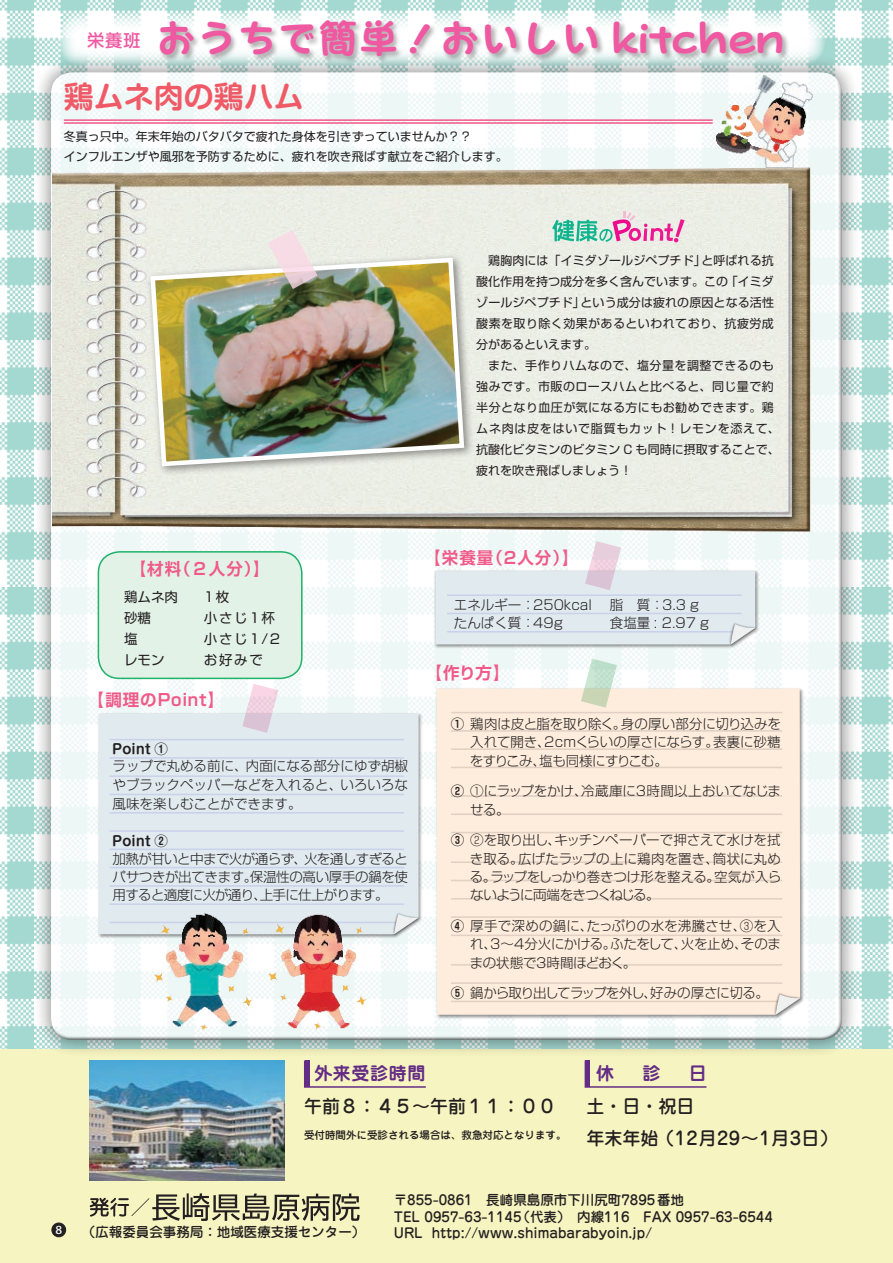
<style>
.page{position:relative;width:893px;height:1263px;background:#fff}
.page>*{position:absolute;margin:0;border:0;box-sizing:border-box;transform-origin:0 0}
.t1{font:40.5px "Pop Joy Std B";color:#ef59a1}
.t2{font:700 30px "Shin M Go Pro De";color:#f05a67}
.t3{font:500 18px/31.8px "Jun 34 Pro";letter-spacing:.03em;color:#231f20}
.t4{font:500 18px "Jun 34 Pro";color:#231f20}
.t5{font:700 18px "Jun 501 Pro";letter-spacing:.035em;color:#642d85}
.t6{font:18px "Seurat Pro DB";color:#ef59a1}
.t7{font:700 16.5px "Shin Go Pr 5 De";letter-spacing:.06em;color:#f05988}
.t8{font:300 13.5px/18.5px "Shin Go Pr 5";letter-spacing:-.015em;color:#231f20;text-align:justify}
.t9{font:500 13.5px/16.5px "Jun 34 Pro";color:#231f20}
.t10{font:300 13.5px "Shin Go Pr 5";letter-spacing:-.045em;color:#231f20}
.t11{font:13.5px/21px "Shin Go Pr 5";letter-spacing:.125em;color:#231f20}
.t12{font:700 13.5px "Shin M Go Pro De";color:#231f20}
.t13{font:13.5px/21px "Shin Go Pr 5";color:#231f20}
.t14{font:12px/21px "Shin Go Pr 5";letter-spacing:.01em;color:#231f20}
.t15{font:12px/21px "Shin Go Pr 5";letter-spacing:.04em;color:#231f20}
.t16{font:500 10.8px "Koz Go Pro";color:#fff;scale:1.11 1}
.t17{font:500 10.5px "Jun 34 Pro";color:#231f20}
.s1{font-family:"Shin Go Pr 5 De";font-weight:700}
</style>
<div class="page">
<div style="left:0;top:1050px;width:893px;height:213px;background:#f6f4c0"></div>
<div style="left:52px;top:1223px;width:14px;height:14px;background:#231f20;border-radius:50%"></div>
<div style="left:52px;top:1223px;width:14px;height:14px;border:1px solid #231f20;border-radius:50%"></div>
<img style="left:0;top:0;width:893px;height:1048px">
<svg style="left:58px;top:13px;width:767px;height:53px"></svg>
<div style="left:33px;top:54px;width:828px;height:1004px;background:#231f20;opacity:.5"></div>
<div style="left:50px;top:78px;width:793px;height:962px;background:#231f20;opacity:.75"></div>
<img style="left:52px;top:168px;width:761px;height:371px">
<svg style="left:90px;top:1193px;width:270px;height:28px"></svg>
<svg style="left:304px;top:1060px;width:122px;height:28px"></svg>
<hr style="left:305px;top:1060px;width:4px;height:27px;background:#642d85">
<svg style="left:584px;top:1060px;width:123px;height:28px"></svg>
<div style="left:585px;top:1060px;width:5px;height:27px;background:#642d85"></div>
<img style="left:90px;top:1060px;width:195px;height:120px">
<hr style="left:64px;top:119px;width:649px;height:2px;background:#f05988">
<hr style="left:64px;top:122px;width:649px;height:2px;background:#f05988">
<div style="left:158px;top:19px;width:632px;height:45px;background:#231f20;opacity:.38"></div>
<svg style="left:552px;top:212px;width:133px;height:30px;background:#c8c4ca"></svg>
<img style="left:713px;top:69px;width:104px;height:106px">
<div style="left:146px;top:253px;width:329px;height:224px;background:#231f20;opacity:.5"></div>
<img style="left:148px;top:255px;width:319px;height:214px">
<svg style="left:268px;top:230px;width:50px;height:59px;background:#ded2ce"></svg>
<div style="left:98px;top:552px;width:204px;height:126px;background:#e3f2e7;border-radius:21px"></div>
<div style="left:98px;top:551px;width:205px;height:128px;border:2px solid #1eb26a;border-radius:21px"></div>
<img style="left:433px;top:568px;width:244px;height:81px">
<img style="left:677px;top:569px;width:132px;height:130px">
<svg style="left:435px;top:541px;width:320px;height:103px"></svg>
<img style="left:96px;top:711px;width:328px;height:228px">
<div style="left:99px;top:714px;width:320px;height:220px;background:#e0eaef"></div>
<hr style="left:110px;top:739px;width:294px;height:1px;background:#cad1ea">
<hr style="left:110px;top:757px;width:294px;height:2px;background:#cad1ea">
<hr style="left:110px;top:775px;width:294px;height:2px;background:#cad1ea">
<hr style="left:110px;top:794px;width:294px;height:1px;background:#cad1ea">
<hr style="left:110px;top:812px;width:294px;height:1px;background:#cad1ea">
<hr style="left:110px;top:830px;width:294px;height:2px;background:#cad1ea">
<hr style="left:110px;top:848px;width:294px;height:2px;background:#cad1ea">
<hr style="left:110px;top:867px;width:294px;height:1px;background:#cad1ea">
<hr style="left:110px;top:885px;width:294px;height:2px;background:#cad1ea">
<hr style="left:110px;top:903px;width:294px;height:2px;background:#cad1ea">
<hr style="left:110px;top:922px;width:294px;height:1px;background:#cad1ea">
<img style="left:340px;top:859px;width:94px;height:128px">
<svg style="left:394px;top:914px;width:25px;height:20px"></svg>
<svg style="left:242px;top:684px;width:36px;height:49px;background:#eadae5"></svg>
<img style="left:434px;top:686px;width:371px;height:334px">
<div style="left:437px;top:689px;width:363px;height:326px;background:#feeddc"></div>
<hr style="left:451px;top:712px;width:331px;height:1px;background:#e1d0c3">
<hr style="left:451px;top:730px;width:331px;height:2px;background:#e1d0c3">
<hr style="left:451px;top:748px;width:331px;height:2px;background:#e1d0c3">
<hr style="left:451px;top:767px;width:331px;height:1px;background:#e1d0c3">
<hr style="left:451px;top:795px;width:331px;height:2px;background:#e1d0c3">
<hr style="left:451px;top:813px;width:331px;height:2px;background:#e1d0c3">
<hr style="left:451px;top:832px;width:331px;height:1px;background:#e1d0c3">
<hr style="left:451px;top:861px;width:331px;height:2px;background:#e1d0c3">
<hr style="left:451px;top:880px;width:331px;height:1px;background:#e1d0c3">
<hr style="left:451px;top:898px;width:331px;height:1px;background:#e1d0c3">
<hr style="left:451px;top:916px;width:331px;height:2px;background:#e1d0c3">
<hr style="left:451px;top:934px;width:331px;height:2px;background:#e1d0c3">
<hr style="left:451px;top:964px;width:331px;height:1px;background:#e1d0c3">
<hr style="left:451px;top:982px;width:331px;height:2px;background:#e1d0c3">
<hr style="left:451px;top:1001px;width:331px;height:1px;background:#e1d0c3">
<img style="left:722px;top:940px;width:120px;height:101px">
<svg style="left:776px;top:994px;width:24px;height:21px"></svg>
<svg style="left:581px;top:659px;width:36px;height:49px;background:#d7e5d3"></svg>
<img style="left:149px;top:909px;width:227px;height:125px">
<h3 class="t6" style="left:87px;top:28px;width:55px">栄養班</h3>
<h1 class="t1" style="left:156px;top:12px;width:630px">おうちで簡単！おいしい kitchen</h1>
<h2 class="t2" style="left:64px;top:72px;width:241px">鶏ムネ肉の鶏ハム</h2>
<p class="t14" style="left:64px;top:126px;width:446px;line-height:19.5px">冬真っ只中。年末年始のバタバタで疲れた身体を引きずっていませんか？？<br>インフルエンザや風邪を予防するために、疲れを吹き飛ばす献立をご紹介します。</p>
<p class="t7" style="left:130px;top:555px;width:141px">【材料（２人分）】</p>
<p class="t14" style="left:476px;top:249px;width:299px;text-align:justify;text-indent:12px">鶏胸肉には「イミダゾールジペプチド」と呼ばれる抗酸化作用を持つ成分を多く含んでいます。この「イミダゾールジペプチド」という成分は疲れの原因となる活性酸素を取り除く効果があるといわれており、抗疲労成分があるといえます。</p>
<p class="t15" style="left:476px;top:354px;width:305px;text-indent:12px">また、手作りハムなので、塩分量を調整できるのも強みです。市販のロースハムと比べると、同じ量で約半分となり血圧が気になる方にもお勧めできます。鶏ムネ肉は皮をはいで脂質もカット！レモンを添えて、抗酸化ビタミンのビタミン C も同時に摂取することで、疲れを吹き飛ばしましょう！</p>
<p class="t7" style="left:424px;top:544px;width:156px">【栄養量（2人分）】</p>
<p class="t13" style="left:124px;top:585px;width:55px">鶏ムネ肉砂糖<br>塩<br>レモン</p>
<p class="t8" style="left:454px;top:595px;width:140px;line-height:18px">エネルギー：250kcalたんぱく質：49g</p>
<p class="t8" style="left:610px;top:595px;width:103px;line-height:18px">脂　質：3.3ｇ食塩量 : 2.97ｇ</p>
<p class="t11" style="left:204px;top:585px;width:78px">1枚<br>小さじ1杯小さじ1/2お好みで</p>
<p class="t7" style="left:425px;top:659px;width:86px">【作り方】</p>
<p class="t7" style="left:88px;top:686px;width:138px">【調理のPoint】</p>
<p class="t12" style="left:112px;top:738px;width:57px">Point ①</p>
<p class="t8" style="left:113px;top:756px;width:297px">ラップで丸める前に、内面になる部分にゆず胡椒やブラックペッパーなどを入れると、いろいろな風味を楽しむことができます。</p>
<p class="t12" style="left:112px;top:830px;width:57px">Point ②</p>
<p class="t8" style="left:113px;top:849px;width:297px;line-height:18px">加熱が甘いと中まで火が通らず、火を通しすぎるとパサつきが出てきます。保温性の高い厚手の鍋を使用すると適度に火が通り、上手に仕上がります。</p>
<p class="t8" style="left:470px;top:713px;width:313px;text-indent:-19px"><span class="s1">①</span> 鶏肉は皮と脂を取り除く。身の厚い部分に切り込みを入れて開き、2cmくらいの厚さにならす。表裏に砂糖をすりこみ、塩も同様にすりこむ。</p>
<p class="t8" style="left:470px;top:780px;width:312px;text-indent:-19px"><span class="s1">②</span> ①にラップをかけ、冷蔵庫に3時間以上おいてなじませる。</p>
<p class="t8" style="left:470px;top:829px;width:313px;text-indent:-19px"><span class="s1">③</span> ②を取り出し、キッチンペーパーで押さえて水けを拭き取る。広げたラップの上に鶏肉を置き、筒状に丸める。ラップをしっかり巻きつけ形を整える。空気が入らないように両端をきつくねじる。</p>
<p class="t8" style="left:470px;top:915px;width:313px;text-indent:-19px"><span class="s1">④</span> 厚手で深めの鍋に、たっぷりの水を沸騰させ、③を入れ、3～4分火にかける。ふたをして、火を止め、そのままの状態で3時間ほどおく。</p>
<p class="t10" style="left:451px;top:982px;width:319px"><span class="s1">⑤</span> 鍋から取り出してラップを外し、好みの厚さに切る。</p>
<p class="t16" style="left:55px;top:1223px;width:8px">8</p>
<h3 class="t5" style="left:314px;top:1059px;width:112px">外来受診時間</h3>
<h3 class="t5" style="left:596px;top:1059px;width:19px">休</h3>
<h3 class="t5" style="left:642px;top:1059px;width:19px">診</h3>
<h3 class="t5" style="left:689px;top:1059px;width:19px">日</h3>
<h3 class="t4" style="left:304px;top:1092px;width:253px">午前８：４５～午前１１：００</h3>
<p class="t17" style="left:304px;top:1126px;width:264px">受付時間外に受診される場合は、救急対応となります。</p>
<h3 class="t3" style="left:587px;top:1089px;width:253px">土・日・祝日<br>年末年始 （12月29～1月3日）</h3>
<p class="t9" style="left:82px;top:1222px;width:285px">（広報委員会事務局：地域医療支援センター）</p>
<p class="t9" style="left:394px;top:1190px;width:381px">〒855-0861　長崎県島原市下川尻町7895番地<br>TEL 0957-63-1145（代表）　内線116　FAX 0957-63-6544<br>URL http://www.shimabarabyoin.jp/</p>
</div>
